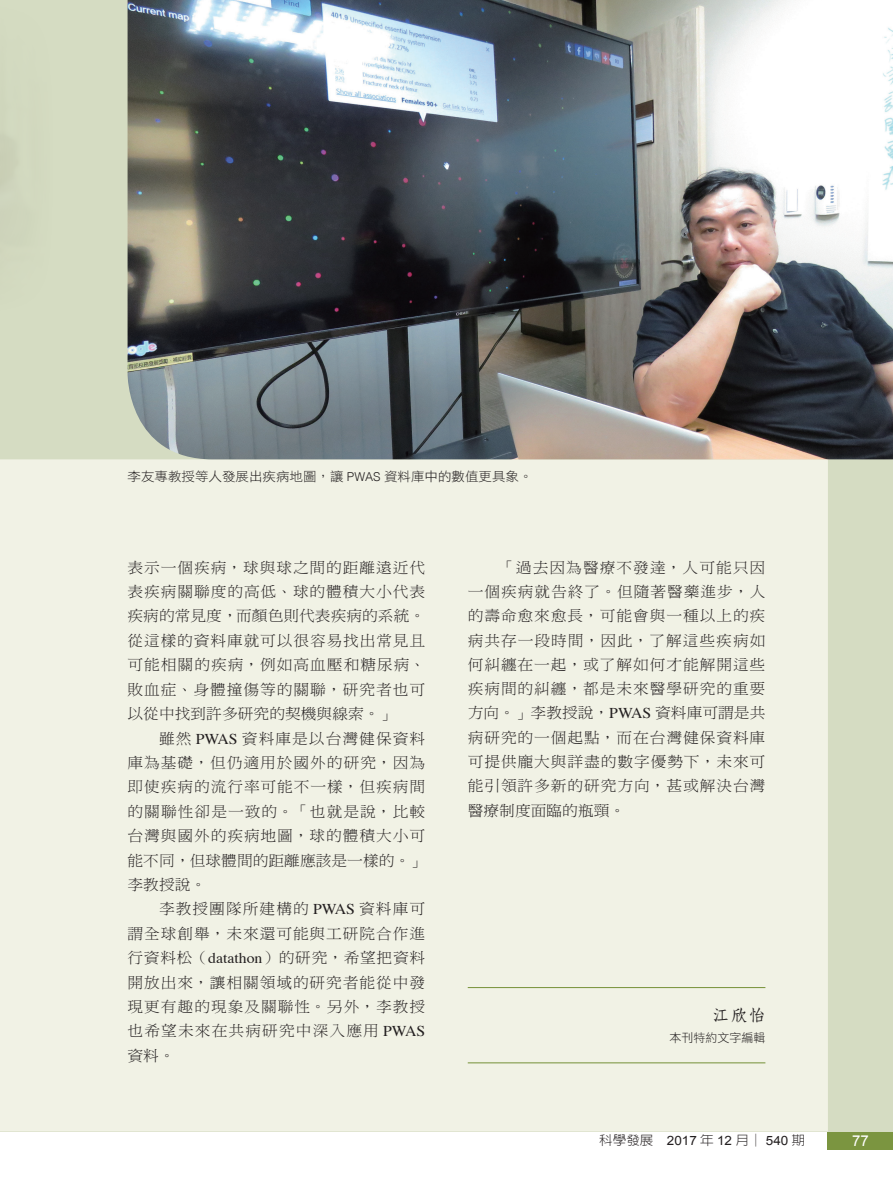
<style>
.page{position:relative;width:893px;height:1191px;background:#fff}
.page>*{position:absolute;margin:0;border:0;box-sizing:border-box;transform-origin:0 0}
.t1{font:16.5px "DF Fang Song Std W6";color:#231f20}
.t2{font:15px/24.5px "DF Ming Std W3";letter-spacing:.055em;color:#231f20;text-align:justify;scale:1.05 1}
.t3{font:15px "Arial";color:#fff}
.t4{font:12.9px "DF Hei Std W3";color:#231f20;scale:1.05 1}
.t5{font:12.9px "Arial";color:#231f20;scale:1.05 1}
.t6{font:12px "DF Hei Std W3";color:#231f20}
.s1{font-family:"Helvetica";font-weight:300;font-size:12.3px}
.s2{font-family:"Times"}
.s3{font-family:"AR New Hei B5";font-weight:300}
</style>
<div class="page">
<div style="left:828px;top:1131px;width:65px;height:18px;background:#7b9540"></div>
<div style="left:0;top:0;width:893px;height:1131px;background:#d5dcc2"></div>
<div style="left:0;top:459px;width:828px;height:672px;background:#f1f2e5"></div>
<img style="left:128px;top:0;width:765px;height:459px">
<hr style="left:468px;top:987px;width:297px;height:1px;background:#7b9540">
<hr style="left:468px;top:1062px;width:297px;height:1px;background:#7b9540">
<p class="t4" style="left:128px;top:469px;width:387px">李友專教授等人發展出疾病地圖，讓 <span class="s1">PWAS</span> 資料庫中的數值更具象。</p>
<p class="t2" style="left:128px;top:555px;width:285px">表示一個疾病，球與球之間的距離遠近代表疾病關聯度的高低、球的體積大小代表疾病的常見度，而顏色則代表疾病的系統。從這樣的資料庫就可以很容易找出常見且可能相關的疾病，例如高血壓和糖尿病、敗血症、身體撞傷等的關聯，研究者也可以從中找到許多研究的契機與線索。」</p>
<p class="t2" style="left:128px;top:725px;width:285px;text-indent:31px">雖然 <span class="s2">PWAS</span> 資料庫是以台灣健保資料庫為基礎，但仍適用於國外的研究，因為即使疾病的流行率可能不一樣，但疾病間的關聯性卻是一致的。「也就是說，比較台灣與國外的疾病地圖，球的體積大小可能不同，但球體間的距離應該是一樣的。」李教授說。</p>
<p class="t2" style="left:128px;top:896px;width:285px;text-indent:31px">李教授團隊所建構的 <span class="s2">PWAS</span> 資料庫可謂全球創舉，未來還可能與工研院合作進行資料松（<span class="s2">datathon</span>）的研究，希望把資料開放出來，讓相關領域的研究者能從中發現更有趣的現象及關聯性。另外，李教授也希望未來在共病研究中深入應用 <span class="s2">PWAS</span>資料。</p>
<p class="t2" style="left:468px;top:555px;width:285px;text-indent:31px">「過去因為醫療不發達，人可能只因一個疾病就告終了。但隨著醫藥進步，人的壽命愈來愈長，可能會與一種以上的疾病共存一段時間，因此，了解這些疾病如何糾纏在一起，或了解如何才能解開這些疾病間的糾纏，都是未來醫學研究的重要方向。」李教授說，<span class="s2">PWAS</span> 資料庫可謂是共病研究的一個起點，而在台灣健保資料庫可提供龐大與詳盡的數字優勢下，未來可能引領許多新的研究方向，甚或解決台灣醫療制度面臨的瓶頸。</p>
<p class="t1" style="left:713px;top:1006px;width:54px">江欣怡</p>
<p class="t6" style="left:669px;top:1031px;width:97px">本刊特約文字編輯</p>
<p class="t5" style="left:599px;top:1132px;width:198px"><span class="s3">科學發展</span> 2017 <span class="s3">年</span> 12 <span class="s3">月│</span> 540 <span class="s3">期</span></p>
<p class="t3" style="left:852px;top:1131px;width:18px">77</p>
</div>
